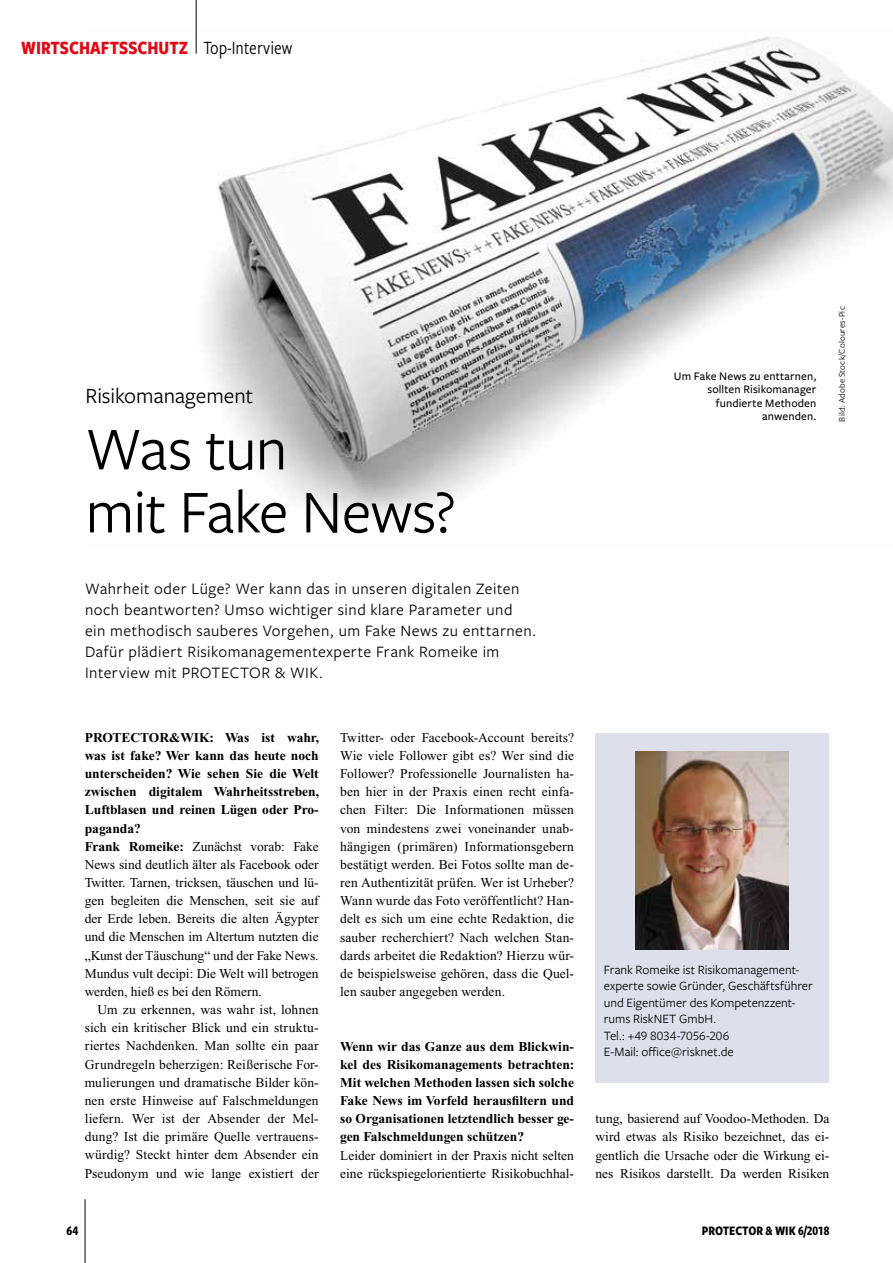
<style>
.page{position:relative;width:893px;height:1263px;background:#fff}
.page>*{position:absolute;margin:0;border:0;box-sizing:border-box;transform-origin:0 0}
.t1{font:63px/63px "Freight Sans Pro";letter-spacing:-.015em;color:#000}
.t2{font:22.5px "Freight Sans Pro";color:#000}
.t3{font:700 19.5px "Freight Sans Cnd Pro";color:#e30613;scale:.95 1}
.t4{font:16.5px/21px "Freight Sans Pro";letter-spacing:.03em;color:#000}
.t5{font:13.5px/18.1px "Times New Roman";color:#000;text-align:justify}
.t6{font:700 13.5px/18.1px "Times New Roman";color:#000;text-align:justify}
.t7{font:700 13.5px "Freight Sans Cnd Pro";color:#000;scale:.95 1}
.t8{font:700 13.5px "Freight Sans Cnd Pro";color:#000}
.t9{font:13.2px/16.5px "Freight Sans Pro";color:#000}
.t10{font:500 12px/13.5px "Freight Sans Pro";letter-spacing:.015em;color:#000;text-align:right}
.t11{font:9px "Freight Sans Pro";letter-spacing:.02em;color:#000}
.s1{font-weight:400;color:#000}
.s2{font-weight:700}
</style>
<div class="page">
<hr style="left:85px;top:1199px;width:1px;height:64px;background:#000">
<img style="left:195px;top:28px;width:698px;height:489px">
<div style="left:595px;top:733px;width:234px;height:349px;background:#dde0ec"></div>
<img style="left:636px;top:751px;width:152px;height:198px">
<div style="left:21px;top:39px;width:385px;height:33px;background:#fff"></div>
<hr style="left:196px;top:0;width:1px;height:54px;background:#000">
<h3 class="t3" style="left:21px;top:34px;width:287px">WIRTSCHAFTSSCHUTZ <span class="s1">Top-Interview</span></h3>
<h2 class="t2" style="left:85px;top:381px;width:169px">Risikomanagement</h2>
<h1 class="t1" style="left:85px;top:415px;width:372px">Was tun<br>mit Fake News?</h1>
<p class="t4" style="left:85px;top:578px;width:453px">Wahrheit oder Lüge? Wer kann das in unseren digitalen Zeiten noch beantworten? Umso wichtiger sind klare Parameter und ein methodisch sauberes Vorgehen, um Fake News zu enttarnen.<br>Dafür plädiert Risikomanagementexperte Frank Romeike im Interview mit PROTECTOR &amp; WIK.</p>
<p class="t10" style="left:674px;top:369px;width:144px">Um Fake News zu enttarnen, sollten Risikomanager fundierte Methoden anwenden.</p>
<p class="t11" style="left:836px;top:421px;width:117px;rotate:-90deg">Bild: Adobe Stock/Coloures-Pic</p>
<p class="t5" style="left:85px;top:728px;width:236px;text-align:left"><span class="s2">PROTECTOR&amp;WIK: Was ist wahr, was ist fake? Wer kann das heute noch unterscheiden? Wie sehen Sie die Welt zwischen digitalem Wahrheitsstreben, Luftblasen und reinen Lügen oder Pro&shy;paganda?<br>Frank Romeike:</span> Zunächst vorab: Fake News sind deutlich älter als Facebook oder Twitter. Tarnen, tricksen, täuschen und lü&shy;gen begleiten die Menschen, seit sie auf der Erde leben. Bereits die alten Ägypter und die Menschen im Altertum nutzten die „Kunst der Täuschung“ und der Fake News.<br>Mundus vult decipi: Die Welt will betrogen werden, hieß es bei den Römern.</p>
<p class="t5" style="left:85px;top:1000px;width:235px;text-indent:13px">Um zu erkennen, was wahr ist, lohnen sich ein kritischer Blick und ein struktu&shy;riertes Nachdenken. Man sollte ein paar Grundregeln beherzigen: Reißerische For&shy;mulierungen und dramatische Bilder kön&shy;nen erste Hinweise auf Falschmeldungen liefern. Wer ist der Absender der Mel&shy;dung? Ist die primäre Quelle vertrauens&shy;würdig? Steckt hinter dem Absender ein Pseudonym und wie lange existiert der</p>
<p class="t5" style="left:340px;top:728px;width:235px">Twitter- oder Facebook-Account bereits?<br>Wie viele Follower gibt es? Wer sind die Follower? Professionelle Journalisten ha&shy;ben hier in der Praxis einen recht einfa&shy;chen Filter: Die Informationen müssen von mindestens zwei voneinander unab&shy;hängigen (primären) Informationsgebern bestätigt werden. Bei Fotos sollte man de&shy;ren Authentizität prüfen. Wer ist Urheber?<br>Wann wurde das Foto veröffentlicht? Han&shy;delt es sich um eine echte Redaktion, die sauber recherchiert? Nach welchen Stan&shy;dards arbeitet die Redaktion? Hierzu wür&shy;de beispielsweise gehören, dass die Quel&shy;len sauber angegeben werden.</p>
<p class="t6" style="left:340px;top:1037px;width:236px">Wenn wir das Ganze aus dem Blickwin&shy;kel des Risikomanagements betrachten:<br>Mit welchen Methoden lassen sich solche Fake News im Vorfeld herausfiltern und so Organisationen letztendlich besser ge&shy;gen Falschmeldungen schützen?</p>
<p class="t5" style="left:340px;top:1146px;width:235px">Leider dominiert in der Praxis nicht selten eine rückspiegelorientierte Risikobuchhal-</p>
<p class="t9" style="left:604px;top:960px;width:210px">Frank Romeike ist Risikomanagement&shy;experte sowie Gründer, Geschäftsführer und Eigentümer des Kompetenzzent&shy;rums RiskNET GmbH.<br>Tel.: +49 8034-7056-206<br>E-Mail: office@risknet.de</p>
<p class="t5" style="left:595px;top:1110px;width:235px">tung, basierend auf Voodoo-Methoden. Da wird etwas als Risiko bezeichnet, das ei&shy;gentlich die Ursache oder die Wirkung ei&shy;nes Risikos darstellt. Da werden Risiken</p>
<p class="t8" style="left:66px;top:1221px;width:13px">64</p>
<p class="t7" style="left:702px;top:1221px;width:136px">PROTECTOR &amp; WIK 6/2018</p>
</div>
